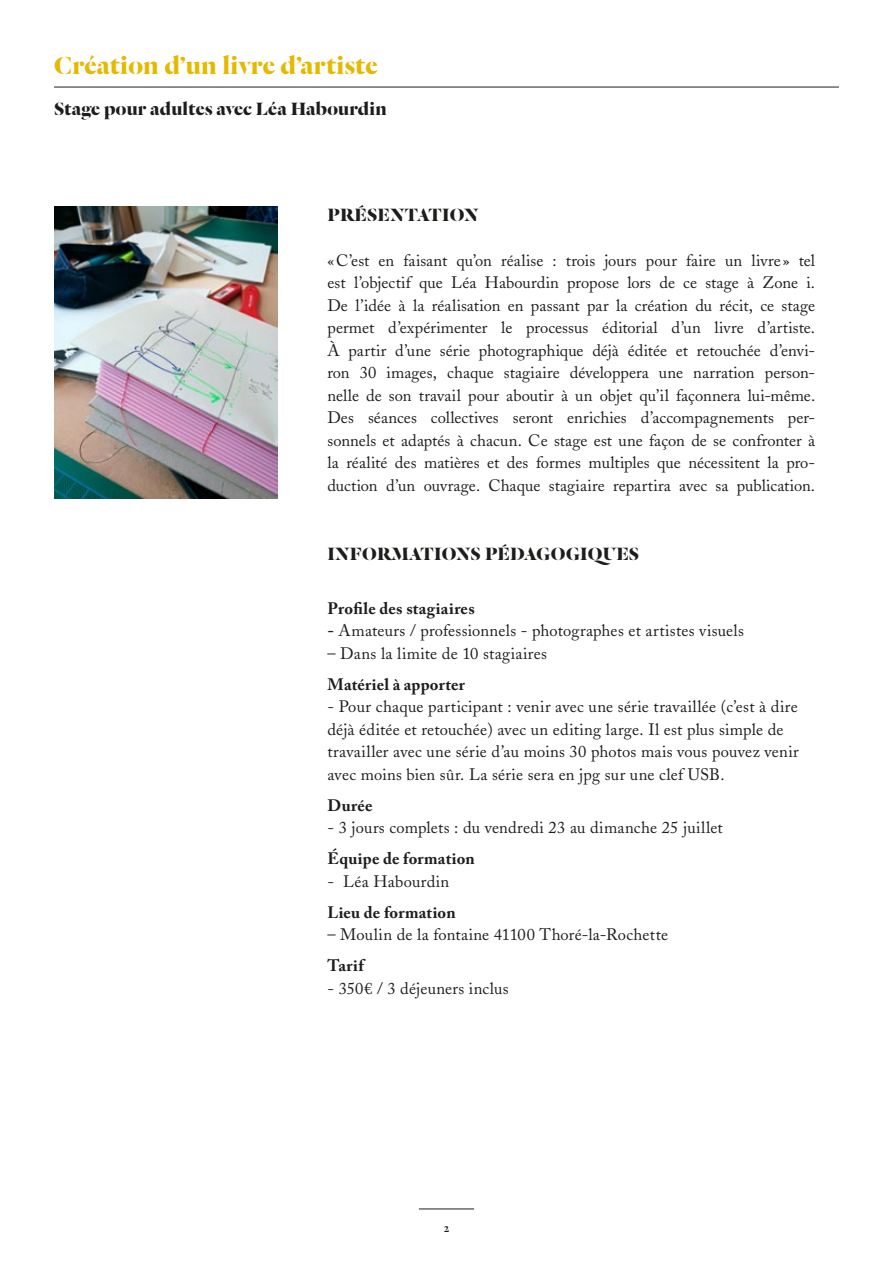
<style>
.page{position:relative;width:893px;height:1263px;background:#fff}
.page>*{position:absolute;margin:0;border:0;box-sizing:border-box;transform-origin:0 0}
.t1{font:700 27px "Dala Floda";letter-spacing:.01em;color:#e5b900}
.t2{font:700 19.5px "Dala Floda";letter-spacing:.01em;color:#1d1d1b}
.t3{font:16.5px/22.5px "Adobe Caslon";letter-spacing:.015em;color:#1d1d1b;text-align:justify}
.t4{font:700 16.5px "Adobe Caslon Pro";letter-spacing:.015em;color:#1d1d1b}
.t5{font:13.5px "Dala Floda Roman No.2";color:#1d1d1b}
.s1{font-family:"Adobe Caslon Pro";font-weight:700}
.s2{font-family:"Adobe Caslon Pro"}
</style>
<div class="page">
<hr style="left:419px;top:1209px;width:55px;height:1px;background:#1d1d1b">
<hr style="left:54px;top:87px;width:785px;height:1px;background:#1d1d1b">
<img style="left:54px;top:206px;width:223px;height:292px">
<h1 class="t1" style="left:54px;top:47px;width:325px">Création d’un livre d’artiste</h1>
<p class="t2" style="left:54px;top:96px;width:334px">Stage pour adultes avec Léa Habourdin</p>
<p class="t2" style="left:328px;top:201px;width:152px">PRÉSENTATION</p>
<p class="t3" style="left:327px;top:249px;width:489px">«C’est en faisant qu’on réalise : trois jours pour faire un livre » tel est l’objectif que Léa Habourdin propose lors de ce stage à Zone i.<br>De l’idée à la réalisation en passant par la création du récit, ce stage permet d’expérimenter le processus éditorial d’un livre d’artiste.<br>À partir d’une série photographique déjà éditée et retouchée d’envi&shy;ron 30 images, chaque stagiaire développera une narration person&shy;nelle de son travail pour aboutir à un objet qu’il façonnera lui-même.<br>Des séances collectives seront enrichies d’accompagnements per&shy;sonnels et adaptés à chacun. Ce stage est une façon de se confronter à la réalité des matières et des formes multiples que nécessitent la pro&shy;duction d’un ouvrage. Chaque stagiaire repartira avec sa publication.</p>
<p class="t2" style="left:328px;top:541px;width:313px">INFORMATIONS PÉDAGOGIQUES</p>
<p class="t4" style="left:327px;top:598px;width:149px">Profile des stagiaires</p>
<p class="t3" style="left:327px;top:619px;width:418px"><span class="s1">-</span> Amateurs / professionnels - photographes et artistes visuels</p>
<p class="t3" style="left:327px;top:642px;width:221px">– Dans la limite de 10 stagiaires</p>
<p class="t4" style="left:327px;top:674px;width:139px">Matériel à apporter</p>
<p class="t3" style="left:327px;top:695px;width:473px;text-align:left">- Pour chaque participant : venir avec une série travaillée (c’est à dire déjà éditée et retouchée) avec un editing large. Il est plus simple de travailler avec une série d’au moins 30 photos mais vous pouvez venir avec moins bien sûr. La série sera en jpg sur une clef USB.</p>
<p class="t4" style="left:327px;top:795px;width:47px">Durée</p>
<p class="t3" style="left:327px;top:817px;width:397px">- 3 jours complets : du vendredi 23 au dimanche 25 juillet</p>
<p class="t4" style="left:327px;top:849px;width:149px">Équipe de formation</p>
<p class="t3" style="left:327px;top:870px;width:123px">- Léa Habourdin</p>
<p class="t4" style="left:327px;top:902px;width:130px">Lieu de formation</p>
<p class="t3" style="left:327px;top:924px;width:342px">– Moulin de la fontaine 41100 Thoré-la-Rochette</p>
<p class="t4" style="left:327px;top:956px;width:38px">Tarif</p>
<p class="t3" style="left:327px;top:977px;width:183px">- 350<span class="s2">€</span> / 3 déjeuners inclus</p>
<p class="t5" style="left:444px;top:1218px;width:7px">2</p>
</div>
